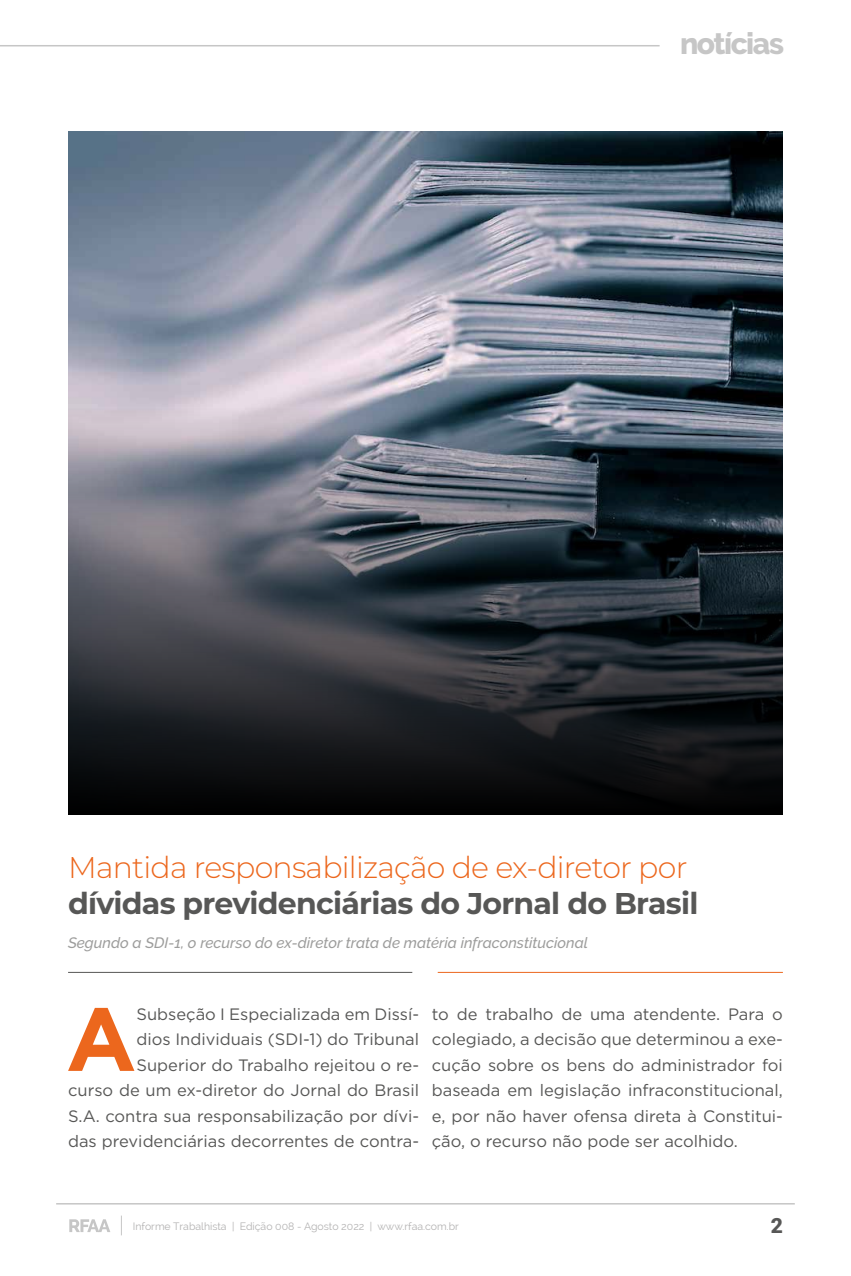
<style>
.page{position:relative;width:851px;height:1276px;background:#fff}
.page>*{position:absolute;margin:0;border:0;box-sizing:border-box;transform-origin:0 0}
.t1{font:700 89.4px "Gotham";color:#ec671d}
.t2{font:300 30px "Montserrat";letter-spacing:-.025em;color:#ec671d}
.t3{font:700 30px "Montserrat";letter-spacing:-.025em;color:#575756}
.t4{font:800 30px "Raleway";letter-spacing:-.05em;color:#c6c6c6}
.t5{font:900 21px "Roboto";color:#575756}
.t6{font:16.5px/25.5px "Gotham";color:#575756;text-align:right}
.t7{font:italic 500 15px "Raleway";color:#9d9d9c}
.t8{font:10.5px "Raleway";color:#b3b2b2}
</style>
<div class="page">
<hr style="left:68px;top:972px;width:344px;height:1px;background:#575756">
<hr style="left:437px;top:972px;width:345px;height:1px;background:#ec671d">
<img style="left:68px;top:132px;width:714px;height:276px">
<svg style="left:68px;top:408px;width:714px;height:406px;background:#393e45"></svg>
<svg style="left:121px;top:1215px;width:1px;height:20px"></svg>
<hr style="left:56px;top:1203px;width:738px;height:1px;background:#c6c6c6">
<svg style="left:69px;top:1219px;width:41px;height:13px"></svg>
<hr style="left:0;top:45px;width:659px;height:1px;background:#c6c6c6">
<h2 class="t4" style="left:680px;top:26px;width:105px">notícias</h2>
<h2 class="t2" style="left:68px;top:846px;width:620px">Mantida responsabilização de ex-diretor por</h2>
<h2 class="t3" style="left:68px;top:881px;width:631px">dívidas previdenciárias do Jornal do Brasil</h2>
<p class="t7" style="left:68px;top:934px;width:521px">Segundo a SDI-1, o recurso do ex-diretor trata de matéria infraconstitucional</p>
<p class="t6" style="left:68px;top:1001px;width:352px">Subseção I Especializada em Dissí-<br>dios Individuais (SDI-1) do Tribunal Superior do Trabalho rejeitou o re-<br>curso de um ex-diretor do Jornal do Brasil S.A. contra sua responsabilização por dívi&shy;das previdenciárias decorrentes de contra-</p>
<p class="t6" style="left:432px;top:1001px;width:352px;text-align:justify">to de trabalho de uma atendente. Para o colegiado, a decisão que determinou a exe&shy;cução sobre os bens do administrador foi baseada em legislação infraconstitucional, e, por não haver ofensa direta à Constitui&shy;ção, o recurso não pode ser acolhido.</p>
<h1 class="t1" style="left:66px;top:987px;width:72px">A</h1>
<p class="t8" style="left:133px;top:1220px;width:327px">Informe Trabalhista | Edição 008 - Agosto 2022 | www.rfaa.com.br</p>
<p class="t5" style="left:770px;top:1211px;width:14px">2</p>
</div>
